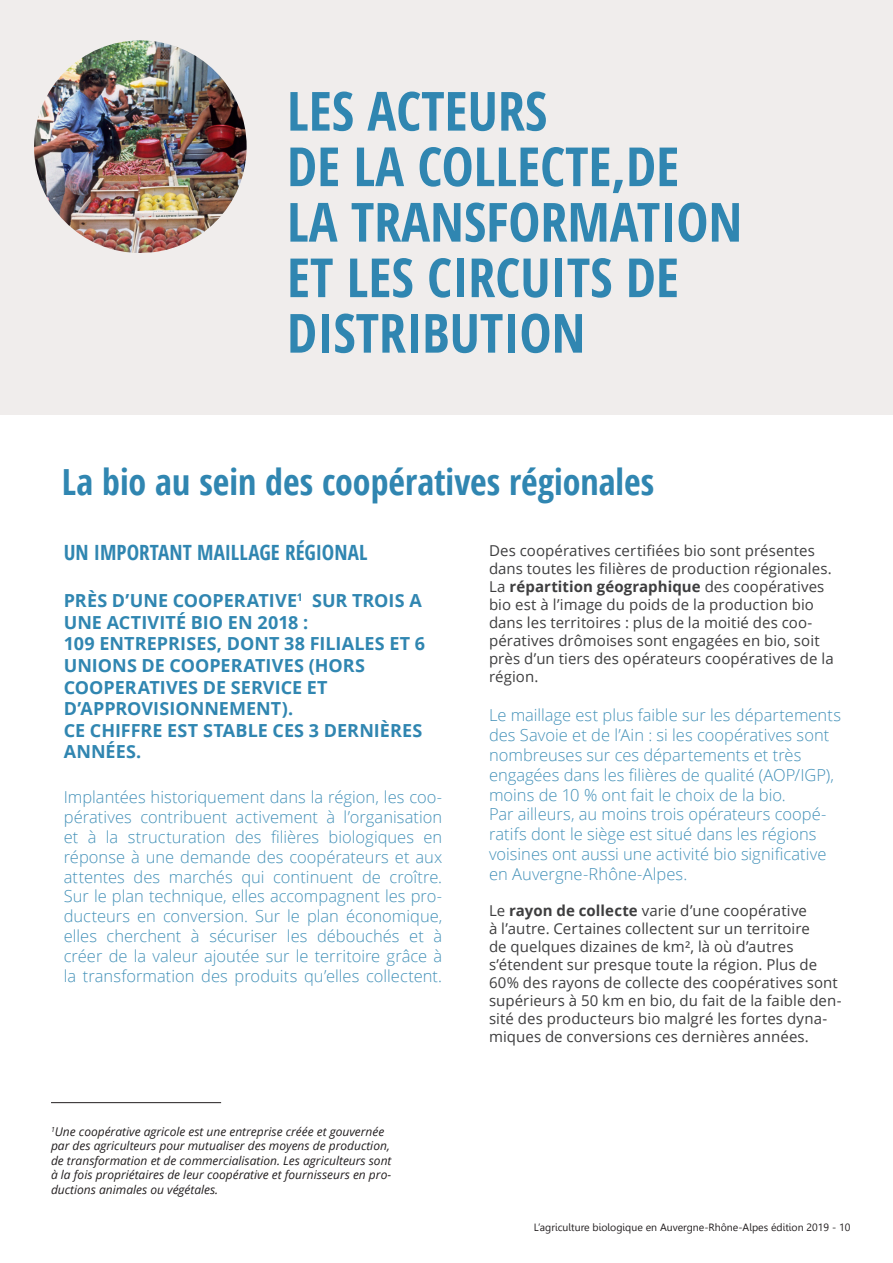
<style>
.page{position:relative;width:893px;height:1263px;background:#fff}
.page>*{position:absolute;margin:0;border:0;box-sizing:border-box;transform-origin:0 0}
.t1{font:700 condensed 54px/55.5px "Open Sans";color:#3086b1}
.t2{font:700 condensed 36px "Open Sans";color:#3086b1}
.t3{font:700 condensed 21px "Open Sans";color:#3086b1}
.t4{font:700 18px/21.6px "Open Sans";letter-spacing:.005em;color:#3086b1}
.t5{font:300 16.5px/19.8px "Open Sans";color:#4592b9}
.t6{font:15px/18px "Open Sans";letter-spacing:.005em;color:#3e3e3f}
.t7{font:italic 12px/14.4px "Open Sans";color:#231f20}
.t8{font:10.5px "Leelawadee";color:#231f20}
.s1{font-weight:700}
</style>
<div class="page">
<div style="left:0;top:0;width:893px;height:415px;background:#f0edec"></div>
<img style="left:34px;top:40px;width:213px;height:213px;border-radius:106px">
<hr style="left:51px;top:1102px;width:170px;height:1px;background:#231f20">
<p class="t1" style="left:287px;top:82px;width:262px">LES ACTEURS</p>
<p class="t1" style="left:287px;top:138px;width:457px">DE LA COLLECTE,DE<br>LA TRANSFORMATION<br>ET LES CIRCUITS DE<br>DISTRIBUTION</p>
<h2 class="t2" style="left:62px;top:457px;width:594px">La bio au sein des coopératives régionales</h2>
<p class="t3" style="left:64px;top:538px;width:305px">UN IMPORTANT MAILLAGE RÉGIONAL</p>
<p class="t4" style="left:64px;top:589px;width:359px">PRÈS D’UNE COOPERATIVE<sup>1</sup> SUR TROIS A<br>UNE ACTIVITÉ BIO EN 2018 :</p>
<p class="t4" style="left:64px;top:633px;width:363px">109 ENTREPRISES, DONT 38 FILIALES ET 6</p>
<p class="t4" style="left:64px;top:654px;width:303px">UNIONS DE COOPERATIVES (HORS<br>COOPERATIVES DE SERVICE ET<br>D’APPROVISIONNEMENT).</p>
<p class="t4" style="left:64px;top:719px;width:360px">CE CHIFFRE EST STABLE CES 3 DERNIÈRES<br>ANNÉES.</p>
<p class="t5" style="left:64px;top:787px;width:380px;text-align:justify">Implantées historiquement dans la région, les coo&shy;pératives contribuent activement à l’organisation et à la structuration des filières biologiques en réponse à une demande des coopérateurs et aux attentes des marchés qui continuent de croître.<br>Sur le plan technique, elles accompagnent les pro&shy;ducteurs en conversion. Sur le plan économique, elles cherchent à sécuriser les débouchés et à créer de la valeur ajoutée sur le territoire grâce à la transformation des produits qu’elles collectent.</p>
<p class="t7" style="left:51px;top:1124px;width:342px"><sup>1</sup>Une coopérative agricole est une entreprise créée et gouvernée par des agriculteurs pour mutualiser des moyens de production, de transformation et de commercialisation. Les agriculteurs sont à la fois propriétaires de leur coopérative et fournisseurs en pro&shy;ductions animales ou végétales.</p>
<p class="t6" style="left:489px;top:541px;width:344px">Des coopératives certifiées bio sont présentes dans toutes les filières de production régionales.</p>
<p class="t6" style="left:489px;top:577px;width:346px">La <span class="s1">répartition géographique</span> des coopératives bio est à l’image du poids de la production bio dans les territoires : plus de la moitié des coo&shy;pératives drômoises sont engagées en bio, soit près d’un tiers des opérateurs coopératives de la région.</p>
<p class="t5" style="left:489px;top:705px;width:354px">Le maillage est plus faible sur les départements des Savoie et de l’Ain : si les coopératives sont nombreuses sur ces départements et très engagées dans les filières de qualité (AOP/IGP), moins de 10 % ont fait le choix de la bio.</p>
<p class="t5" style="left:489px;top:804px;width:339px">Par ailleurs, au moins trois opérateurs coopé&shy;ratifs dont le siège est situé dans les régions voisines ont aussi une activité bio significative en Auvergne-Rhône-Alpes.</p>
<p class="t6" style="left:489px;top:901px;width:354px">Le <span class="s1">rayon de collecte</span> varie d’une coopérative<br>à l’autre. Certaines collectent sur un territoire<br>de quelques dizaines de km², là où d’autres s’étendent sur presque toute la région. Plus de 60% des rayons de collecte des coopératives sont supérieurs à 50 km en bio, du fait de la faible den&shy;sité des producteurs bio malgré les fortes dyna&shy;miques de conversions ces dernières années.</p>
<p class="t8" style="left:534px;top:1221px;width:318px">L’agriculture biologique en Auvergne-Rhône-Alpes édition 2019 - 10</p>
</div>
